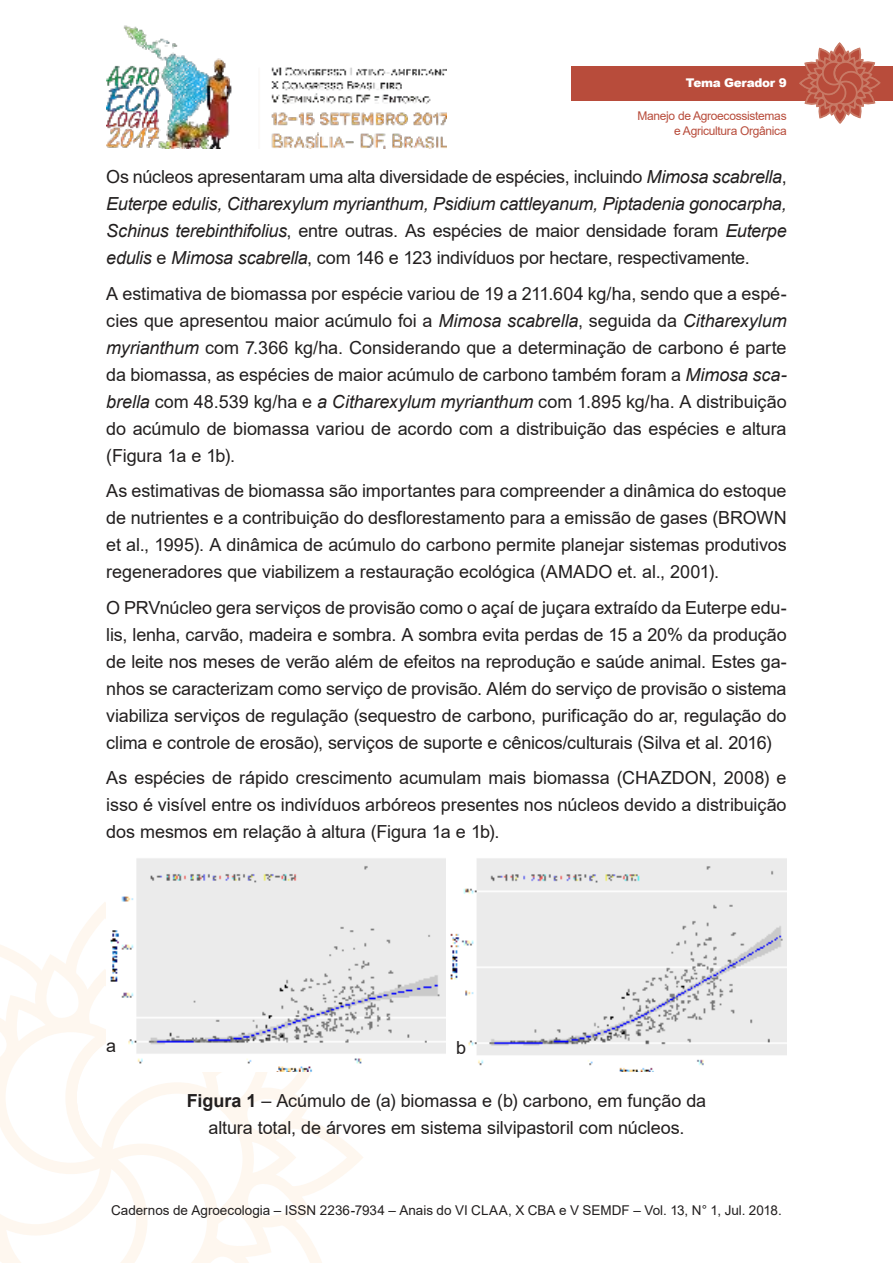
<style>
.page{position:relative;width:893px;height:1263px;background:#fff}
.page>*{position:absolute;margin:0;border:0;box-sizing:border-box;transform-origin:0 0}
.t1{font:18px/27px "Arial";letter-spacing:-.005em;color:#221f1f;text-align:justify}
.t2{font:13.5px "Arial";color:#221f1f}
.t3{font:12px/14.4px "Arial";letter-spacing:-.025em;color:#b84c3b;text-align:right}
.t4{font:900 12px "Arial";letter-spacing:-.025em;color:#fff}
.s1{font-style:italic}
.s2{font-weight:700}
</style>
<div class="page">
<img style="left:106px;top:25px;width:340px;height:124px">
<svg style="left:0;top:910px;width:363px;height:353px"></svg>
<div style="left:571px;top:66px;width:322px;height:34px;background:#b84c3b"></div>
<svg style="left:798px;top:43px;width:83px;height:81px"></svg>
<img style="left:106px;top:858px;width:681px;height:213px">
<p class="t4" style="left:686px;top:76px;width:102px">Tema Gerador 9</p>
<p class="t3" style="left:637px;top:110px;width:151px">Manejo de Agroecossistemas e Agricultura Orgânica</p>
<p class="t1" style="left:106px;top:165px;width:682px">Os núcleos apresentaram uma alta diversidade de espécies, incluindo <span class="s1">Mimosa scabrella</span>, <span class="s1">Euterpe edulis, Citharexylum myrianthum, Psidium cattleyanum, Piptadenia gonocarpha, Schinus terebinthifolius</span>, entre outras. As espécies de maior densidade foram <span class="s1">Euterpe edulis</span> e <span class="s1">Mimosa scabrella</span>, com 146 e 123 indivíduos por hectare, respectivamente.</p>
<p class="t1" style="left:106px;top:282px;width:682px">A estimativa de biomassa por espécie variou de 19 a 211.604 kg/ha, sendo que a espé&shy;cies que apresentou maior acúmulo foi a <span class="s1">Mimosa scabrella</span>, seguida da <span class="s1">Citharexylum myrianthum</span> com 7.366 kg/ha. Considerando que a determinação de carbono é parte da biomassa, as espécies de maior acúmulo de carbono também foram a <span class="s1">Mimosa sca&shy;brella</span> com 48.539 kg/ha e <span class="s1">a Citharexylum myrianthum</span> com 1.895 kg/ha. A distribuição do acúmulo de biomassa variou de acordo com a distribuição das espécies e altura (Figura 1a e 1b).</p>
<p class="t1" style="left:106px;top:479px;width:682px">As estimativas de biomassa são importantes para compreender a dinâmica do estoque de nutrientes e a contribuição do desflorestamento para a emissão de gases (BROWN et al., 1995). A dinâmica de acúmulo do carbono permite planejar sistemas produtivos regeneradores que viabilizem a restauração ecológica (AMADO et. al., 2001).</p>
<p class="t1" style="left:106px;top:596px;width:682px">O PRVnúcleo gera serviços de provisão como o açaí de juçara extraído da Euterpe edu&shy;lis, lenha, carvão, madeira e sombra. A sombra evita perdas de 15 a 20% da produção de leite nos meses de verão além de efeitos na reprodução e saúde animal. Estes ga&shy;nhos se caracterizam como serviço de provisão. Além do serviço de provisão o sistema viabiliza serviços de regulação (sequestro de carbono, purificação do ar, regulação do clima e controle de erosão), serviços de suporte e cênicos/culturais (Silva et al. 2016)</p>
<p class="t1" style="left:106px;top:766px;width:682px">As espécies de rápido crescimento acumulam mais biomassa (CHAZDON, 2008) e isso é visível entre os indivíduos arbóreos presentes nos núcleos devido a distribuição dos mesmos em relação à altura (Figura 1a e 1b).</p>
<p class="t1" style="left:106px;top:1033px;width:12px">a</p>
<p class="t1" style="left:456px;top:1036px;width:12px">b</p>
<p class="t1" style="left:187px;top:1088px;width:521px;text-align:center"><span class="s2">Figura 1</span> – Acúmulo de (a) biomassa e (b) carbono, em função da altura total, de árvores em sistema silvipastoril com núcleos.</p>
<p class="t2" style="left:111px;top:1205px;width:672px">Cadernos de Agroecologia – ISSN 2236-7934 – Anais do VI CLAA, X CBA e V SEMDF – Vol. 13, N° 1, Jul. 2018.</p>
</div>
